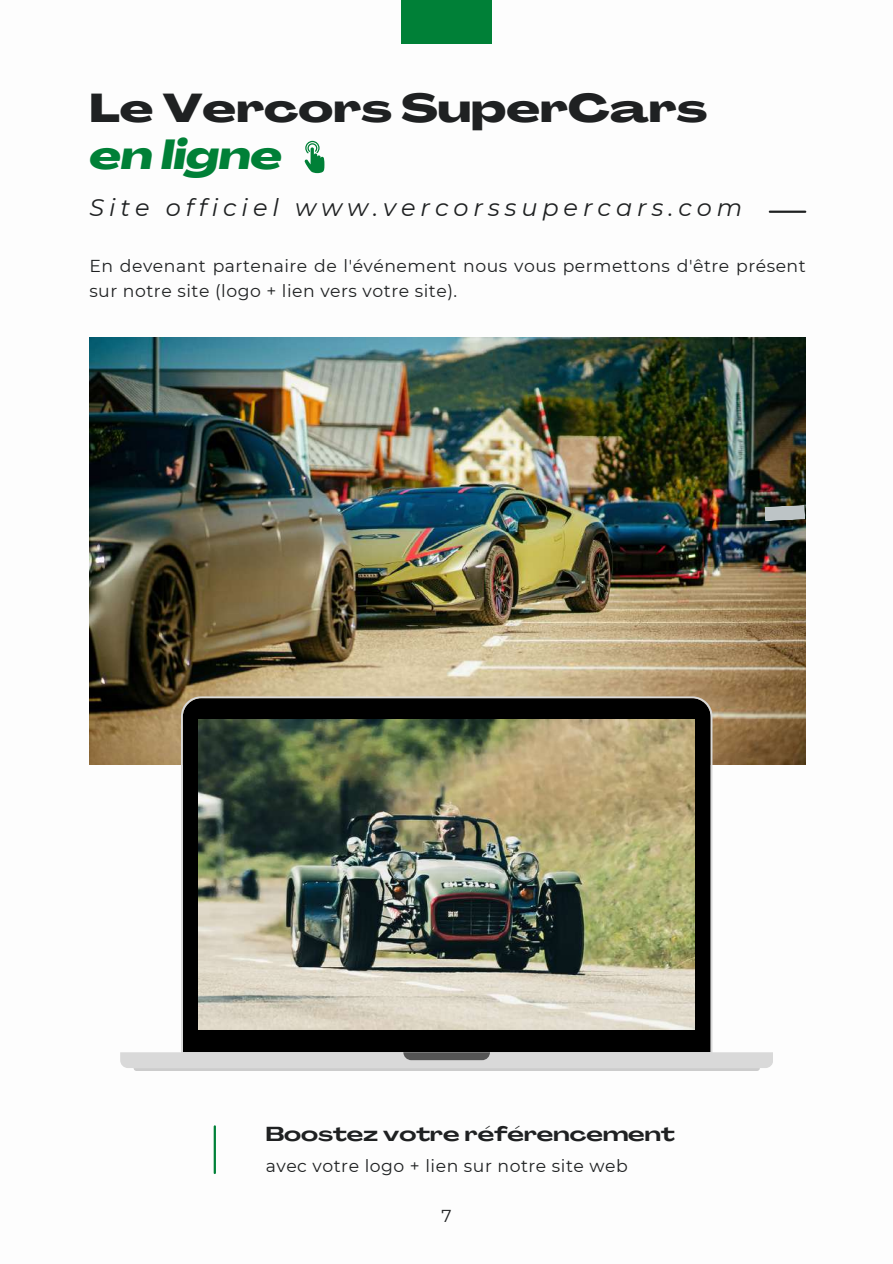
<style>
.page{position:relative;width:893px;height:1264px;background:#fff}
.page>*{position:absolute;margin:0;border:0;box-sizing:border-box;transform-origin:0 0}
.t1{font:800 39.6px "Agrandir Grand";color:#1f2122}
.t2{font:italic 800 39.6px "Agrandir Grand";color:#008037}
.t3{font:italic 24px "Montserrat";letter-spacing:.205em;color:#1f2122}
.t4{font:700 19.95px "Agrandir Grand";color:#1f2122}
.t5{font:17.25px/24.8px "Montserrat";letter-spacing:.03em;color:#1f2122}
</style>
<div class="page">
<img style="left:89px;top:337px;width:716px;height:428px">
<svg style="left:304px;top:141px;width:20px;height:32px"></svg>
<svg style="left:120px;top:696px;width:652px;height:372px"></svg>
<svg style="left:403px;top:1052px;width:87px;height:8px"></svg>
<svg style="left:134px;top:1068px;width:625px;height:2px"></svg>
<img style="left:199px;top:719px;width:495px;height:310px">
<hr style="left:769px;top:211px;width:36px;height:2px;background:#1f2122">
<hr style="left:214px;top:1126px;width:2px;height:46px;background:#008037">
<div style="left:401px;top:0;width:91px;height:43px;background:#008037"></div>
<svg style="left:764px;top:505px;width:41px;height:16px"></svg>
<h1 class="t1" style="left:89px;top:92px;width:619px">Le Vercors SuperCars</h1>
<h1 class="t2" style="left:89px;top:139px;width:194px">en ligne</h1>
<h2 class="t3" style="left:89px;top:192px;width:654px">Site officiel www.vercorssupercars.com</h2>
<p class="t5" style="left:89px;top:254px;width:718px">En devenant partenaire de l'événement nous vous permettons d'être présent sur notre site (logo + lien vers votre site).</p>
<p class="t4" style="left:266px;top:1125px;width:410px">Boostez votre référencement</p>
<p class="t5" style="left:266px;top:1153px;width:363px">avec votre logo + lien sur notre site web</p>
<p class="t5" style="left:441px;top:1203px;width:12px">7</p>
</div>
